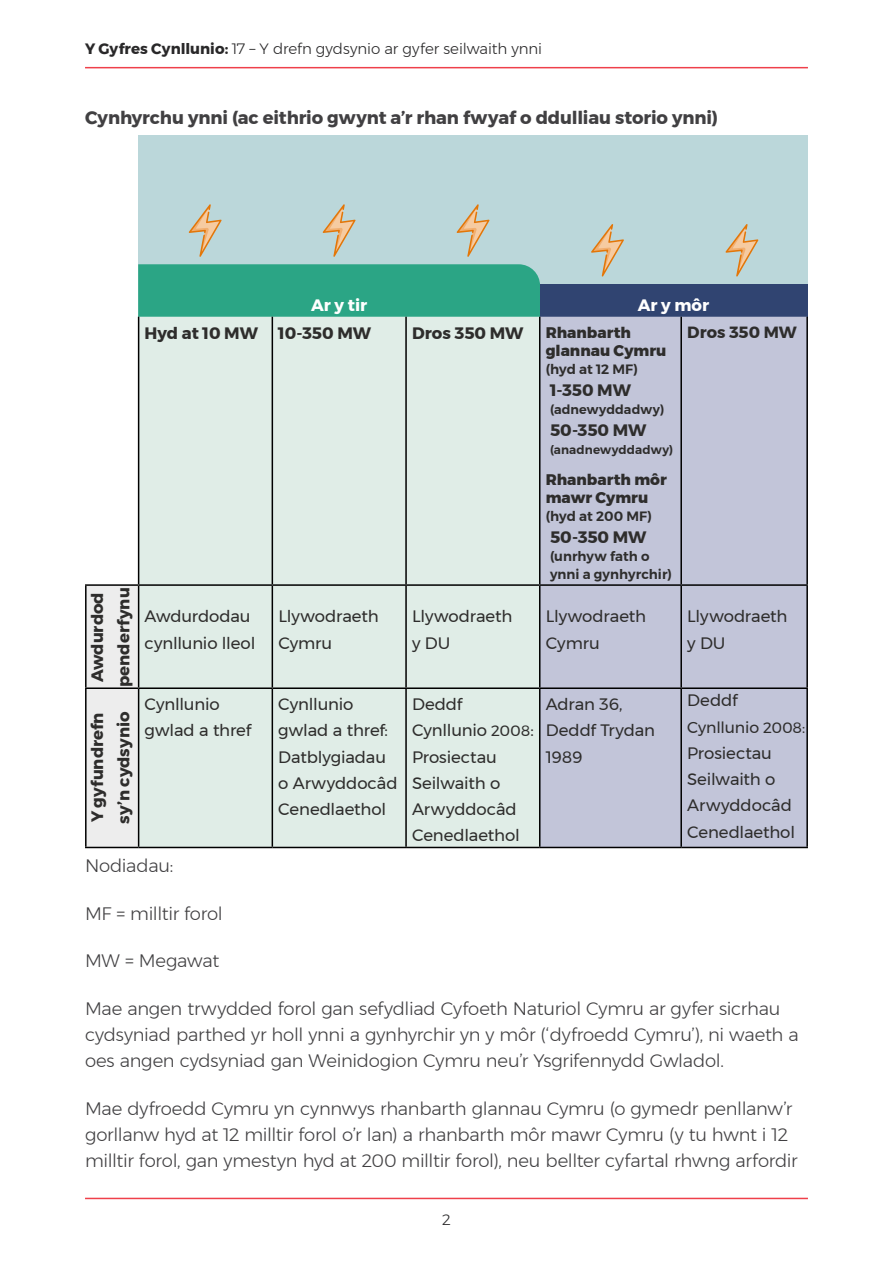
<style>
.page{position:relative;width:893px;height:1263px;background:#fff}
.page>*{position:absolute;margin:0;border:0;box-sizing:border-box;transform-origin:0 0}
.t1{font:300 18px/26.2px "Montserrat";letter-spacing:-.015em;color:#414042}
.t2{font:700 18px "Montserrat";letter-spacing:-.005em;color:#414042}
.t3{font:16.5px/26.2px "Montserrat";letter-spacing:-.01em;color:#2e2d2c}
.t4{font:700 16.5px/26.2px "Montserrat";letter-spacing:-.005em;color:#2e2d2c}
.t5{font:700 16.5px "Montserrat";letter-spacing:-.005em;color:#fff}
.t6{font:700 16.2px "Montserrat";color:#2e2d2c}
.t7{font:15.75px "Montserrat";letter-spacing:-.01em;color:#2e2d2c}
.t8{font:800 15.3px/18px "Montserrat";color:#2e2d2c}
.t9{font:300 15px "Montserrat";letter-spacing:-.005em;color:#292829}
.t10{font:600 13.5px "Montserrat";color:#2e2d2c}
.t11{font:600 13.35px/18px "Montserrat";letter-spacing:.005em;color:#2e2d2c}
.t12{font:600 12.75px "Montserrat";letter-spacing:.005em;color:#2e2d2c}
.t13{font:600 12px "Montserrat";letter-spacing:.01em;color:#2e2d2c}
.s1{font-weight:700}
.s2{font-size:15px}
</style>
<div class="page">
<hr style="left:85px;top:1198px;width:723px;height:1px;background:#ef404a">
<hr style="left:85px;top:67px;width:723px;height:1px;background:#ef404a">
<div style="left:138px;top:135px;width:670px;height:183px;background:#bbd7da"></div>
<svg style="left:725px;top:224px;width:33px;height:52px"></svg>
<svg style="left:591px;top:224px;width:33px;height:52px"></svg>
<svg style="left:457px;top:204px;width:32px;height:53px"></svg>
<svg style="left:323px;top:204px;width:33px;height:53px"></svg>
<svg style="left:189px;top:204px;width:33px;height:53px"></svg>
<div style="left:138px;top:264px;width:402px;height:53px;background:#2ba585"></div>
<div style="left:540px;top:285px;width:268px;height:33px;background:#304471"></div>
<div style="left:139px;top:317px;width:400px;height:530px;background:#e0ede7"></div>
<div style="left:540px;top:317px;width:266px;height:530px;background:#c2c5d9"></div>
<div style="left:87px;top:586px;width:51px;height:261px;background:#ededed"></div>
<hr style="left:138px;top:317px;width:1px;height:267px;background:#000">
<hr style="left:272px;top:317px;width:1px;height:267px;background:#000">
<hr style="left:405px;top:317px;width:2px;height:267px;background:#000">
<hr style="left:539px;top:317px;width:1px;height:267px;background:#000">
<hr style="left:680px;top:317px;width:2px;height:267px;background:#000">
<hr style="left:806px;top:317px;width:2px;height:267px;background:#000">
<hr style="left:85px;top:584px;width:54px;height:2px;background:#000">
<hr style="left:85px;top:586px;width:2px;height:101px;background:#000">
<hr style="left:139px;top:584px;width:133px;height:2px;background:#000">
<hr style="left:138px;top:586px;width:1px;height:101px;background:#000">
<hr style="left:272px;top:584px;width:134px;height:2px;background:#000">
<hr style="left:272px;top:586px;width:1px;height:101px;background:#000">
<hr style="left:406px;top:584px;width:134px;height:2px;background:#000">
<hr style="left:405px;top:586px;width:2px;height:101px;background:#000">
<hr style="left:540px;top:584px;width:141px;height:2px;background:#000">
<hr style="left:539px;top:586px;width:1px;height:101px;background:#000">
<hr style="left:681px;top:584px;width:127px;height:2px;background:#000">
<hr style="left:680px;top:586px;width:2px;height:101px;background:#000">
<hr style="left:806px;top:586px;width:2px;height:101px;background:#000">
<hr style="left:85px;top:687px;width:54px;height:2px;background:#000">
<hr style="left:85px;top:689px;width:2px;height:158px;background:#000">
<hr style="left:139px;top:687px;width:133px;height:2px;background:#000">
<hr style="left:138px;top:689px;width:1px;height:158px;background:#000">
<hr style="left:272px;top:687px;width:134px;height:2px;background:#000">
<hr style="left:272px;top:689px;width:1px;height:158px;background:#000">
<hr style="left:406px;top:687px;width:134px;height:2px;background:#000">
<hr style="left:405px;top:689px;width:2px;height:158px;background:#000">
<hr style="left:540px;top:687px;width:141px;height:2px;background:#000">
<hr style="left:539px;top:689px;width:1px;height:158px;background:#000">
<hr style="left:681px;top:687px;width:127px;height:2px;background:#000">
<hr style="left:680px;top:689px;width:2px;height:158px;background:#000">
<hr style="left:806px;top:689px;width:2px;height:158px;background:#000">
<hr style="left:85px;top:847px;width:54px;height:1px;background:#000">
<hr style="left:139px;top:847px;width:133px;height:1px;background:#000">
<hr style="left:272px;top:847px;width:134px;height:1px;background:#000">
<hr style="left:406px;top:847px;width:134px;height:1px;background:#000">
<hr style="left:540px;top:847px;width:141px;height:1px;background:#000">
<hr style="left:681px;top:847px;width:127px;height:1px;background:#000">
<p class="t9" style="left:85px;top:38px;width:459px"><span class="s1">Y Gyfres Cynllunio:</span> 17 – Y drefn gydsynio ar gyfer seilwaith ynni</p>
<p class="t2" style="left:85px;top:103px;width:635px">Cynhyrchu ynni (ac eithrio gwynt a’r rhan fwyaf o ddulliau storio ynni)</p>
<p class="t4" style="left:84px;top:687px;width:101px;rotate:-90deg">Awdurdod penderfynu</p>
<p class="t4" style="left:84px;top:823px;width:113px;rotate:-90deg">Y gyfundrefn sy’n cydsynio</p>
<p class="t5" style="left:311px;top:292px;width:58px">Ar y tir</p>
<p class="t5" style="left:638px;top:292px;width:73px">Ar y môr</p>
<p class="t4" style="left:145px;top:320px;width:228px">Hyd at 10 MW 10-350 MW</p>
<p class="t4" style="left:412px;top:320px;width:113px">Dros 350 MW</p>
<p class="t8" style="left:546px;top:323px;width:122px">Rhanbarth glannau Cymru</p>
<p class="t10" style="left:546px;top:358px;width:94px">(hyd at 12 MF)</p>
<p class="t4" style="left:550px;top:377px;width:83px">1-350 MW</p>
<p class="t12" style="left:550px;top:399px;width:116px">(adnewyddadwy)</p>
<p class="t4" style="left:550px;top:417px;width:98px">50-350 MW</p>
<p class="t13" style="left:550px;top:440px;width:125px">(anadnewyddadwy)</p>
<p class="t8" style="left:546px;top:470px;width:123px">Rhanbarth môr mawr Cymru</p>
<p class="t10" style="left:546px;top:505px;width:108px">(hyd at 200 MF)</p>
<p class="t4" style="left:550px;top:524px;width:98px">50-350 MW</p>
<p class="t11" style="left:550px;top:547px;width:123px">(unrhyw fath o ynni a gynhyrchir)</p>
<p class="t6" style="left:687px;top:320px;width:111px">Dros 350 MW</p>
<p class="t3" style="left:145px;top:603px;width:112px">Awdurdodau cynllunio lleol</p>
<p class="t3" style="left:278px;top:603px;width:102px">Llywodraeth<br>Cymru</p>
<p class="t3" style="left:412px;top:603px;width:102px">Llywodraeth y DU</p>
<p class="t3" style="left:546px;top:603px;width:102px">Llywodraeth<br>Cymru</p>
<p class="t3" style="left:687px;top:603px;width:102px">Llywodraeth y DU</p>
<p class="t3" style="left:145px;top:691px;width:108px">Cynllunio gwlad a thref</p>
<p class="t3" style="left:278px;top:691px;width:121px">Cynllunio gwlad a thref:<br>Datblygiadau o Arwyddocâd<br>Cenedlaethol</p>
<p class="t3" style="left:412px;top:691px;width:123px">Deddf<br>Cynllunio <span class="s2">2008</span>:<br>Prosiectau<br>Seilwaith o<br>Arwyddocâd<br>Cenedlaethol</p>
<p class="t3" style="left:546px;top:691px;width:111px">Adran 36,<br>Deddf Trydan<br>1989</p>
<p class="t3" style="left:687px;top:687px;width:52px">Deddf</p>
<p class="t7" style="left:687px;top:715px;width:120px">Cynllunio <span class="s2">2008:</span></p>
<p class="t3" style="left:687px;top:740px;width:109px">Prosiectau<br>Seilwaith o<br>Arwyddocâd<br>Cenedlaethol</p>
<p class="t1" style="left:85px;top:852px;width:90px">Nodiadau:</p>
<p class="t1" style="left:85px;top:900px;width:139px">MF = milltir forol</p>
<p class="t1" style="left:85px;top:947px;width:136px">MW = Megawat</p>
<p class="t1" style="left:85px;top:995px;width:715px">Mae angen trwydded forol gan sefydliad Cyfoeth Naturiol Cymru ar gyfer sicrhau cydsyniad parthed yr holl ynni a gynhyrchir yn y môr (‘dyfroedd Cymru’), ni waeth a oes angen cydsyniad gan Weinidogion Cymru neu’r Ysgrifennydd Gwladol.</p>
<p class="t1" style="left:85px;top:1095px;width:714px">Mae dyfroedd Cymru yn cynnwys rhanbarth glannau Cymru (o gymedr penllanw’r gorllanw hyd at 12 milltir forol o’r lan) a rhanbarth môr mawr Cymru (y tu hwnt i 12 milltir forol, gan ymestyn hyd at 200 milltir forol), neu bellter cyfartal rhwng arfordir</p>
<p class="t9" style="left:442px;top:1208px;width:10px">2</p>
</div>
